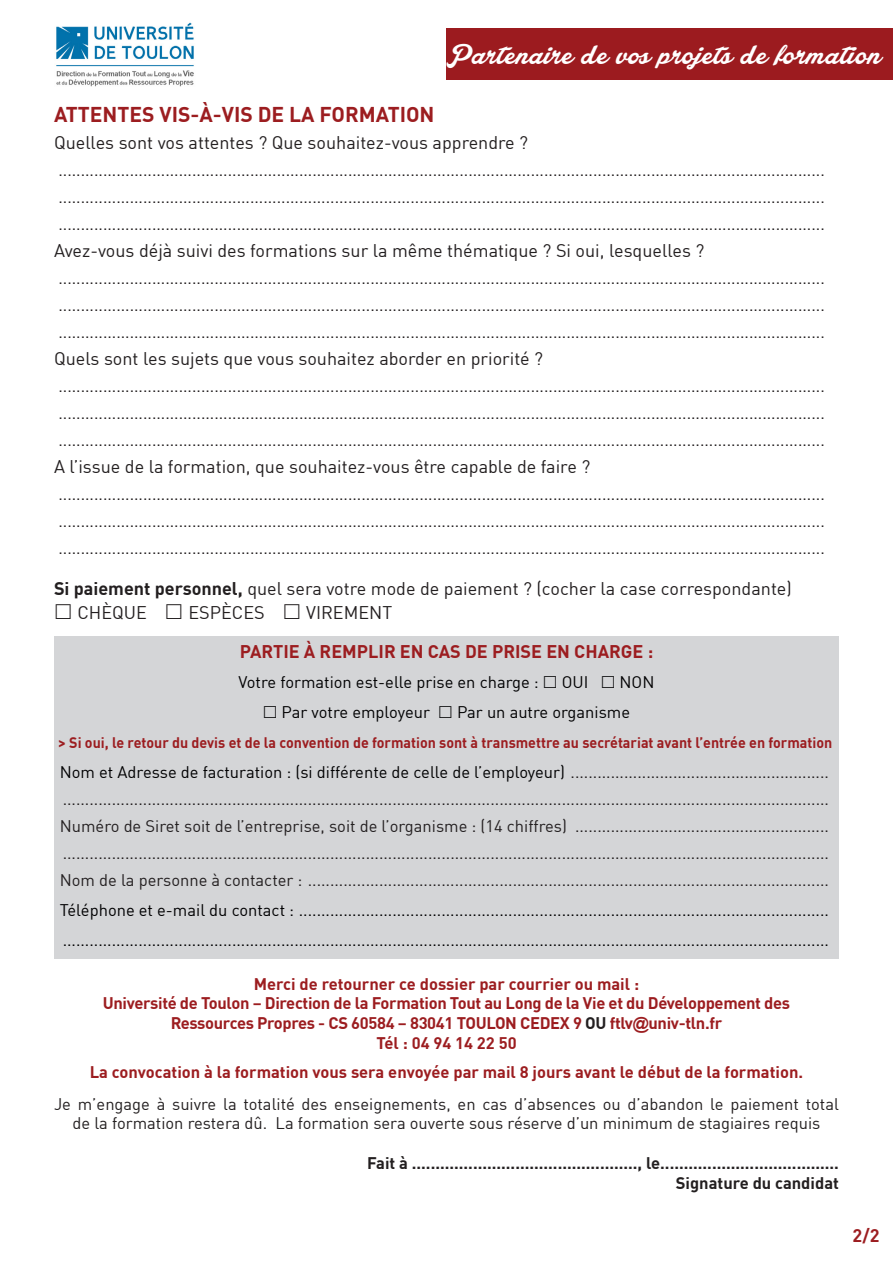
<style>
.page{position:relative;width:893px;height:1263px;background:#fff}
.page>*{position:absolute;margin:0;border:0;box-sizing:border-box;transform-origin:0 0}
.t1{font:30px "Lakesight Personal Use Only";color:#fff}
.t2{font:700 21px "DIN Offc";color:#9c1d20}
.t3{font:18px "DIN Offc";color:#231f20}
.t4{font:700 18px "DIN Offc";color:#9c1d20}
.t5{font:16.5px/19.8px "DIN Offc";color:#231f20;text-align:center}
.t6{font:16.5px "DIN Offc";color:#000001}
.t7{font:700 16.5px "DIN Offc";letter-spacing:-.02em;color:#9c1d20}
.t8{font:700 16.5px "DIN Offc";color:#9c1d20}
.t9{font:700 16.5px "DIN Offc";color:#231f20}
.t10{font:700 15px "DIN Offc";color:#9c1d20;scale:.95 1}
.s1{font-weight:700}
.s2{color:#231f20}
.s3{font-family:"Arial"}
</style>
<div class="page">
<div style="left:446px;top:28px;width:447px;height:52px;background:#9c1b1f"></div>
<img style="left:56px;top:22px;width:138px;height:65px">
<div style="left:54px;top:636px;width:785px;height:323px;background:#d4d5d7"></div>
<p class="t1" style="left:446px;top:36px;width:437px">Partenaire de vos projets de formation</p>
<p class="t2" style="left:54px;top:101px;width:382px">ATTENTES VIS-À-VIS DE LA FORMATION</p>
<p class="t3" style="left:54px;top:132px;width:476px">Quelles sont vos attentes ? Que souhaitez-vous apprendre ?</p>
<p class="t5" style="left:58px;top:160px;width:768px">............................................................................................................................................................................</p>
<p class="t5" style="left:58px;top:187px;width:768px">............................................................................................................................................................................</p>
<p class="t5" style="left:58px;top:214px;width:768px">............................................................................................................................................................................</p>
<p class="t3" style="left:54px;top:240px;width:652px">Avez-vous déjà suivi des formations sur la même thématique ? Si oui, lesquelles ?</p>
<p class="t5" style="left:58px;top:268px;width:768px">............................................................................................................................................................................</p>
<p class="t5" style="left:58px;top:295px;width:768px">............................................................................................................................................................................</p>
<p class="t5" style="left:58px;top:322px;width:768px">............................................................................................................................................................................</p>
<p class="t3" style="left:54px;top:348px;width:491px">Quels sont les sujets que vous souhaitez aborder en priorité ?</p>
<p class="t5" style="left:58px;top:376px;width:768px">............................................................................................................................................................................</p>
<p class="t5" style="left:58px;top:403px;width:768px">............................................................................................................................................................................</p>
<p class="t5" style="left:58px;top:430px;width:768px">............................................................................................................................................................................</p>
<p class="t3" style="left:54px;top:456px;width:538px">A l’issue de la formation, que souhaitez-vous être capable de faire ?</p>
<p class="t5" style="left:58px;top:484px;width:768px">............................................................................................................................................................................</p>
<p class="t5" style="left:58px;top:511px;width:768px">............................................................................................................................................................................</p>
<p class="t5" style="left:58px;top:538px;width:768px">............................................................................................................................................................................</p>
<p class="t3" style="left:54px;top:577px;width:739px"><span class="s1">Si paiement personnel,</span> quel sera votre mode de paiement ? (cocher la case correspondante)</p>
<p class="t3" style="left:77px;top:601px;width:71px">CHÈQUE</p>
<p class="t3" style="left:188px;top:601px;width:78px">ESPÈCES</p>
<p class="t3" style="left:306px;top:601px;width:88px">VIREMENT</p>
<p class="t4" style="left:240px;top:640px;width:415px">PARTIE À REMPLIR EN CAS DE PRISE EN CHARGE :</p>
<p class="t6" style="left:239px;top:672px;width:302px">Votre formation est-elle prise en charge :</p>
<p class="t6" style="left:562px;top:672px;width:28px">OUI</p>
<p class="t6" style="left:620px;top:672px;width:36px">NON</p>
<p class="t6" style="left:282px;top:702px;width:150px">Par votre employeur</p>
<p class="t6" style="left:457px;top:702px;width:175px">Par un autre organisme</p>
<p class="t10" style="left:58px;top:733px;width:816px">&gt; Si oui, le retour du devis et de la convention de formation sont à transmettre au secrétariat avant l’entrée en formation</p>
<p class="t6" style="left:60px;top:762px;width:771px">Nom et Adresse de facturation : (si différente de celle de l’employeur) <span class="s2">..........................................................</span></p>
<p class="t5" style="left:63px;top:789px;width:768px">............................................................................................................................................................................</p>
<p class="t5" style="left:60px;top:816px;width:771px">Numéro de Siret soit de l’entreprise, soit de l’organisme : (14 chiffres) .........................................................</p>
<p class="t5" style="left:63px;top:843px;width:768px">............................................................................................................................................................................</p>
<p class="t5" style="left:60px;top:870px;width:771px">Nom de la personne à contacter : .....................................................................................................................</p>
<p class="t6" style="left:60px;top:900px;width:771px">Téléphone et e-mail du contact : .......................................................................................................................</p>
<p class="t6" style="left:63px;top:930px;width:768px">............................................................................................................................................................................</p>
<p class="t8" style="left:254px;top:973px;width:387px">Merci de retourner ce dossier par courrier ou mail :</p>
<p class="t7" style="left:103px;top:993px;width:689px">Université de Toulon – Direction de la Formation Tout au Long de la Vie et du Développement des</p>
<p class="t7" style="left:171px;top:1012px;width:553px">Ressources Propres - CS 60584 – 83041 TOULON CEDEX 9 <span class="s2">OU</span> ftlv<span class="s3">@</span>univ-tln.fr</p>
<p class="t8" style="left:376px;top:1032px;width:142px">Tél : 04 94 14 22 50</p>
<p class="t8" style="left:90px;top:1061px;width:715px">La convocation à la formation vous sera envoyée par mail 8 jours avant le début de la formation.</p>
<p class="t5" style="left:54px;top:1093px;width:786px">Je m’engage à suivre la totalité des enseignements, en cas d’absences ou d’abandon le paiement total de la formation restera dû. La formation sera ouverte sous réserve d’un minimum de stagiaires requis</p>
<p class="t9" style="left:367px;top:1152px;width:473px">Fait à ................................................, le......................................</p>
<p class="t9" style="left:676px;top:1172px;width:165px">Signature du candidat</p>
<p class="t4" style="left:853px;top:1223px;width:28px">2/2</p>
</div>
